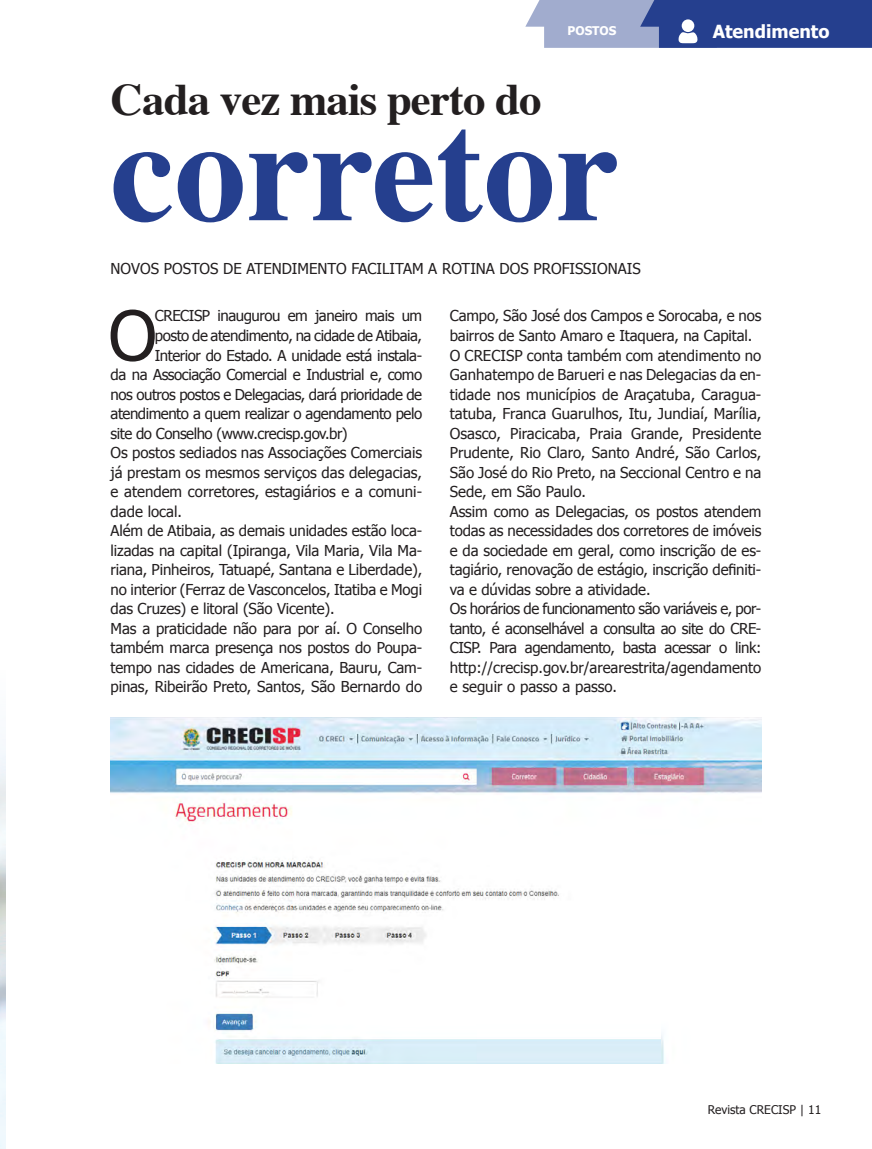
<style>
.page{position:relative;width:872px;height:1149px;background:#fff}
.page>*{position:absolute;margin:0;border:0;box-sizing:border-box;transform-origin:0 0}
.t1{font:700 144px "Times";color:#253f8e}
.Revista_2{font:68.7px "Tahoma";color:#231f20}
.t2{font:700 45px "Times";letter-spacing:-.02em;color:#231f20}
.t3{font:700 18px "Tahoma";color:#fff}
.Revista_2-2{font:15px/19.5px "Tahoma";letter-spacing:-.01em;color:#231f20;text-align:justify}
.Revista_2-3{font:15px "Tahoma";letter-spacing:-.03em;color:#231f20}
.REVISTA{font:15px "Tahoma";color:#231f20}
.t4{font:12px "Tahoma";color:#231f20}
.t5{font:700 12px "Tahoma";color:#fff}
</style>
<div class="page">
<img style="left:111px;top:717px;width:650px;height:346px">
<svg style="left:525px;top:0;width:347px;height:48px;background:#596ca8"></svg>
<div style="left:681px;top:19px;width:13px;height:13px;background:#fff;border-radius:50%"></div>
<p class="t2" style="left:111px;top:57px;width:433px">Cada vez mais perto do</p>
<p class="t5" style="left:567px;top:23px;width:50px">POSTOS</p>
<p class="t3" style="left:712px;top:19px;width:118px">Atendimento</p>
<p class="t1" style="left:111px;top:34px;width:511px">corretor</p>
<p class="REVISTA" style="left:111px;top:258px;width:532px">NOVOS POSTOS DE ATENDIMENTO FACILITAM A ROTINA DOS PROFISSIONAIS</p>
<p class="Revista_2" style="left:108px;top:289px;width:50px">O</p>
<p class="Revista_2-3" style="left:155px;top:306px;width:269px">CRECISP inaugurou em janeiro mais um</p>
<p class="Revista_2-3" style="left:155px;top:325px;width:269px">posto de atendimento, na cidade de Atibaia,</p>
<p class="Revista_2-3" style="left:155px;top:345px;width:269px">Interior do Estado. A unidade está instala-</p>
<p class="Revista_2-3" style="left:111px;top:364px;width:313px">da na Associação Comercial e Industrial e, como</p>
<p class="Revista_2-3" style="left:111px;top:384px;width:313px">nos outros postos e Delegacias, dará prioridade de</p>
<p class="Revista_2-3" style="left:111px;top:403px;width:313px">atendimento a quem realizar o agendamento pelo</p>
<p class="Revista_2-3" style="left:111px;top:423px;width:239px">site do Conselho (www.crecisp.gov.br)</p>
<p class="Revista_2-2" style="left:111px;top:442px;width:313px">Os postos sediados nas Associações Comerciais já prestam os mesmos serviços das delegacias, e atendem corretores, estagiários e a comuni&shy;dade local.</p>
<p class="Revista_2-2" style="left:111px;top:520px;width:313px">Além de Atibaia, as demais unidades estão loca&shy;lizadas na capital (Ipiranga, Vila Maria, Vila Ma&shy;riana, Pinheiros, Tatuapé, Santana e Liberdade), no interior (Ferraz de Vasconcelos, Itatiba e Mogi das Cruzes) e litoral (São Vicente).</p>
<p class="Revista_2-2" style="left:111px;top:617px;width:313px">Mas a praticidade não para por aí. O Conselho também marca presença nos postos do Poupa&shy;tempo nas cidades de Americana, Bauru, Cam&shy;pinas, Ribeirão Preto, Santos, São Bernardo do</p>
<p class="Revista_2-2" style="left:450px;top:305px;width:313px">Campo, São José dos Campos e Sorocaba, e nos bairros de Santo Amaro e Itaquera, na Capital.</p>
<p class="Revista_2-2" style="left:450px;top:344px;width:313px">O CRECISP conta também com atendimento no Ganhatempo de Barueri e nas Delegacias da en&shy;tidade nos municípios de Araçatuba, Caragua&shy;tatuba, Franca Guarulhos, Itu, Jundiaí, Marília, Osasco, Piracicaba, Praia Grande, Presidente Prudente, Rio Claro, Santo André, São Carlos, São José do Rio Preto, na Seccional Centro e na Sede, em São Paulo.</p>
<p class="Revista_2-2" style="left:450px;top:500px;width:313px">Assim como as Delegacias, os postos atendem todas as necessidades dos corretores de imóveis e da sociedade em geral, como inscrição de es&shy;tagiário, renovação de estágio, inscrição definiti&shy;va e dúvidas sobre a atividade.</p>
<p class="Revista_2-2" style="left:450px;top:598px;width:313px">Os horários de funcionamento são variáveis e, por&shy;tanto, é aconselhável a consulta ao site do CRE-CISP. Para agendamento, basta acessar o link: http://crecisp.gov.br/arearestrita/agendamento e seguir o passo a passo.</p>
<p class="t4" style="left:708px;top:1101px;width:115px">Revista CRECISP | 11</p>
</div>
